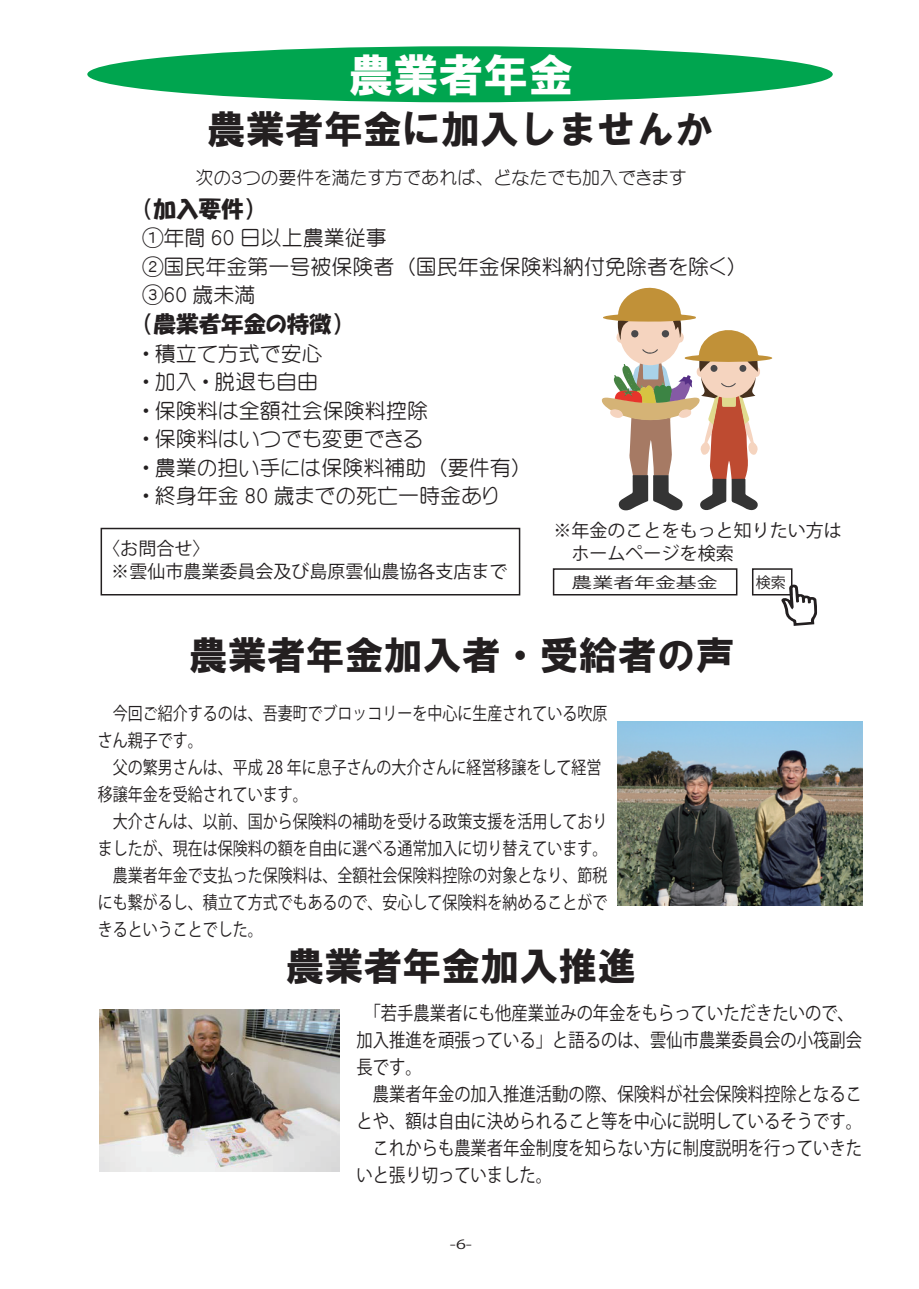
<style>
.page{position:relative;width:919px;height:1289px;background:#fff}
.page>*{position:absolute;margin:0;border:0;box-sizing:border-box;transform-origin:0 0}
.t1{font:45px "HG Soei Kakugothic UB";color:#fff}
.t2{font:39px "HG Soei Kakugothic UB";color:#231f20}
.t3{font:22.5px "HGP Soei Kakupoptai";color:#231f20}
.t4{font:21px/28.5px "Yenti EGP Medium SJIS";color:#231f20}
.t5{font:19.05px/26.8px "Koz Go Pr 6 N";color:#231f20;scale:.86 1}
.t6{font:18px/27px "Koz Go Pr 6 N";color:#231f20;scale:.83 1}
.t7{font:18px/22.5px "Koz Go Pr 6 N";color:#231f20}
.t8{font:18px "Yenti EGP Medium SJIS";color:#231f20}
.t9{font:15px "Koz Go Pr 6 N";color:#231f20;scale:1.39 1}
.t10{font:15px "Koz Go Pr 6 N";color:#231f20}
.t11{font:12.6px "Koz Go Pr 6 N";color:#231f20;scale:1.42 1}
</style>
<div class="page">
<div style="left:87px;top:46px;width:745px;height:56px;background:#00a54f;border-radius:50%"></div>
<img style="left:100px;top:1009px;width:240px;height:162px">
<img style="left:617px;top:722px;width:245px;height:183px">
<svg style="left:780px;top:568px;width:37px;height:169px"></svg>
<div style="left:101px;top:528px;width:419px;height:67px;border:2px solid #231f20"></div>
<div style="left:553px;top:568px;width:184px;height:27px;border:2px solid #231f20"></div>
<div style="left:752px;top:568px;width:40px;height:27px;border:2px solid #231f20"></div>
<svg style="left:601px;top:287px;width:171px;height:224px"></svg>
<h1 class="t1" style="left:348px;top:52px;width:226px">農業者年金</h1>
<h2 class="t2" style="left:207px;top:110px;width:509px">農業者年金に加入しませんか</h2>
<p class="t8" style="left:195px;top:169px;width:492px">次の３つの要件を満たす方であれば、どなたでも加入できます</p>
<p class="t3" style="left:142px;top:197px;width:114px">（加入要件）</p>
<p class="t4" style="left:142px;top:224px;width:596px">①年間 60 日以上農業従事<br>②国民年金第一号被保険者（国民年金保険料納付免除者を除く）<br>③60 歳未満</p>
<p class="t3" style="left:142px;top:313px;width:202px">（農業者年金の特徴）</p>
<p class="t4" style="left:142px;top:339px;width:381px">・積立て方式で安心<br>・加入・脱退も自由<br>・保険料は全額社会保険料控除<br>・保険料はいつでも変更できる<br>・農業の担い手には保険料補助（要件有）・終身年金 80 歳までの死亡一時金あり</p>
<p class="t7" style="left:111px;top:537px;width:397px;text-indent:-9px">〈お問合せ〉<br>※雲仙市農業委員会及び島原雲仙農協各支店まで</p>
<p class="t7" style="left:553px;top:519px;width:289px">※年金のことをもっと知りたい方は　ホームページを検索</p>
<p class="t9" style="left:571px;top:574px;width:107px">農業者年金基金</p>
<p class="t10" style="left:755px;top:574px;width:31px">検索</p>
<h2 class="t2" style="left:189px;top:635px;width:547px">農業者年金加入者・受給者の声</h2>
<p class="t6" style="left:98px;top:700px;width:615px">　今回ご紹介するのは、吾妻町でブロッコリーを中心に生産されている吹原さん親子です。<br>　父の繁男さんは、平成 28 年に息子さんの大介さんに経営移譲をして経営移譲年金を受給されています。<br>　大介さんは、以前、国から保険料の補助を受ける政策支援を活用しておりましたが、現在は保険料の額を自由に選べる通常加入に切り替えています。　農業者年金で支払った保険料は、全額社会保険料控除の対象となり、節税にも繋がるし、積立て方式でもあるので、安心して保険料を納めることができるということでした。</p>
<h2 class="t2" style="left:285px;top:946px;width:352px">農業者年金加入推進</h2>
<p class="t5" style="left:356px;top:999px;width:589px">　「若手農業者にも他産業並みの年金をもらっていただきたいので、加入推進を頑張っている」と語るのは、雲仙市農業委員会の小筏副会長です。<br>　農業者年金の加入推進活動の際、保険料が社会保険料控除となることや、額は自由に決められること等を中心に説明しているそうです。　これからも農業者年金制度を知らない方に制度説明を行っていきたいと張り切っていました。</p>
<p class="t11" style="left:450px;top:1237px;width:17px">-6-</p>
</div>
